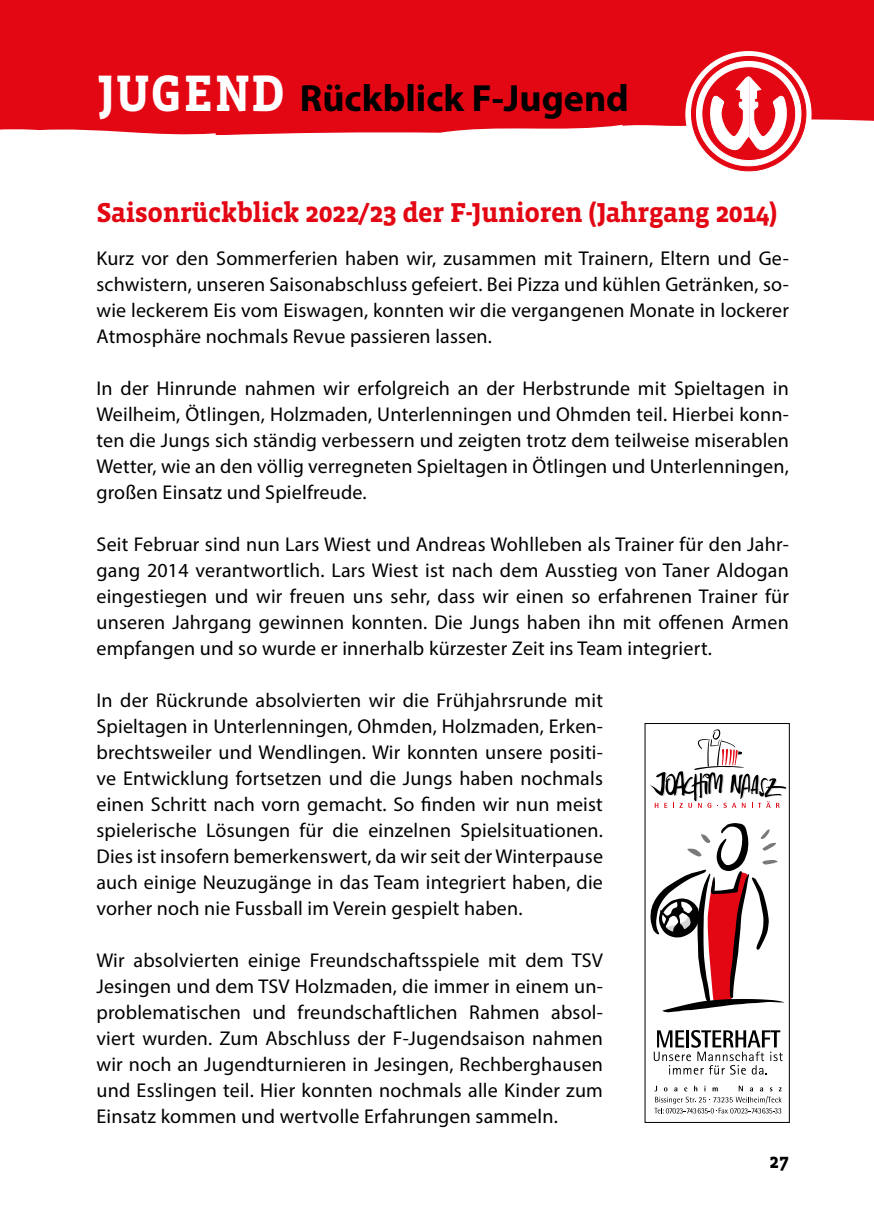
<style>
.page{position:relative;width:874px;height:1225px;background:#fff}
.page>*{position:absolute;margin:0;border:0;box-sizing:border-box;transform-origin:0 0}
.t1{font:700 38px "Myriad Pro";color:#000}
.t2{font:700 28px "Vista Slab OTCE";letter-spacing:-.02em;color:#e30613}
.t3{font:700 20.6px "Vista Slab OTCE";color:#000;scale:.92 1}
.t4{font:20px/26px "Myriad Pro";letter-spacing:.01em;color:#000;text-align:justify}
.s1{font-family:"Vista Slab OTCE";font-size:52.4px;color:#fff}
</style>
<div class="page">
<div style="left:0;top:0;width:873px;height:56px;background:#e30613"></div>
<div style="left:685px;top:51px;width:126px;height:126px;background:#fff;border-radius:50%"></div>
<svg style="left:0;top:56px;width:873px;height:115px"></svg>
<svg style="left:654px;top:1085px;width:127px;height:28px"></svg>
<svg style="left:650px;top:729px;width:136px;height:79px"></svg>
<svg style="left:650px;top:823px;width:133px;height:189px"></svg>
<svg style="left:653px;top:1030px;width:129px;height:44px"></svg>
<h1 class="t1" style="left:98px;top:74px;width:532px"><span class="s1">JUGEND</span> Rückblick F-Jugend</h1>
<h2 class="t2" style="left:96px;top:197px;width:682px">Saisonrückblick 2022/23 der F-Junioren (Jahrgang 2014)</h2>
<p class="t4" style="left:96px;top:245px;width:693px">Kurz vor den Sommerferien haben wir, zusammen mit Trainern, Eltern und Ge&shy;schwistern, unseren Saisonabschluss gefeiert. Bei Pizza und kühlen Getränken, so&shy;wie leckerem Eis vom Eiswagen, konnten wir die vergangenen Monate in lockerer Atmosphäre nochmals Revue passieren lassen.</p>
<p class="t4" style="left:96px;top:375px;width:693px">In der Hinrunde nahmen wir erfolgreich an der Herbstrunde mit Spieltagen in Weilheim, Ötlingen, Holzmaden, Unterlenningen und Ohmden teil. Hierbei konn&shy;ten die Jungs sich ständig verbessern und zeigten trotz dem teilweise miserablen Wetter, wie an den völlig verregneten Spieltagen in Ötlingen und Unterlenningen, großen Einsatz und Spielfreude.</p>
<p class="t4" style="left:96px;top:531px;width:693px">Seit Februar sind nun Lars Wiest und Andreas Wohlleben als Trainer für den Jahr&shy;gang 2014 verantwortlich. Lars Wiest ist nach dem Ausstieg von Taner Aldogan eingestiegen und wir freuen uns sehr, dass wir einen so erfahrenen Trainer für unseren Jahrgang gewinnen konnten. Die Jungs haben ihn mit offenen Armen empfangen und so wurde er innerhalb kürzester Zeit ins Team integriert.</p>
<p class="t4" style="left:96px;top:687px;width:508px">In der Rückrunde absolvierten wir die Frühjahrsrunde mit Spieltagen in Unterlenningen, Ohmden, Holzmaden, Erken&shy;brechtsweiler und Wendlingen. Wir konnten unsere positi&shy;ve Entwicklung fortsetzen und die Jungs haben nochmals einen Schritt nach vorn gemacht. So finden wir nun meist spielerische Lösungen für die einzelnen Spielsituationen.<br>Dies ist insofern bemerkenswert, da wir seit der Winterpause auch einige Neuzugänge in das Team integriert haben, die vorher noch nie Fussball im Verein gespielt haben.</p>
<p class="t4" style="left:96px;top:947px;width:508px">Wir absolvierten einige Freundschaftsspiele mit dem TSV Jesingen und dem TSV Holzmaden, die immer in einem un&shy;problematischen und freundschaftlichen Rahmen absol&shy;viert wurden. Zum Abschluss der F-Jugendsaison nahmen wir noch an Jugendturnieren in Jesingen, Rechberghausen und Esslingen teil. Hier konnten nochmals alle Kinder zum Einsatz kommen und wertvolle Erfahrungen sammeln.</p>
<p class="t3" style="left:769px;top:1149px;width:23px">27</p>
</div>
